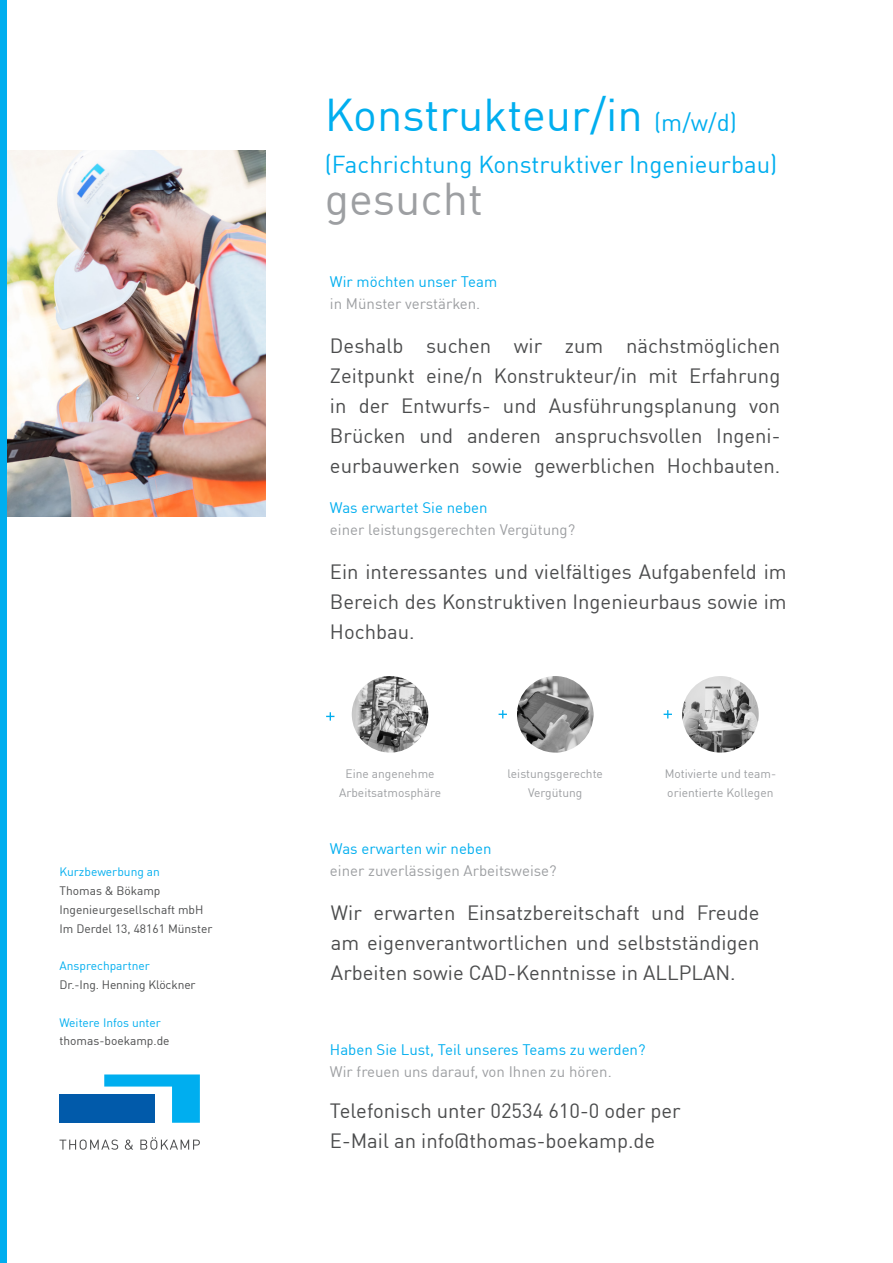
<style>
.page{position:relative;width:893px;height:1263px;background:#fff}
.page>*{position:absolute;margin:0;border:0;box-sizing:border-box;transform-origin:0 0}
.t1{font:45px "DIN Pro";color:#00aeef}
.t2{font:45px "DIN Pro";color:#9d9fa2}
.t3{font:24px "DIN Pro";color:#00aeef}
.t4{font:20.25px/30px "DIN Pro";color:#4b4c4d;text-align:justify}
.t5{font:15px "DIN Pro";color:#9d9fa2}
.t6{font:15px "DIN Pro";color:#00aeef}
.t7{font:12px "DIN Pro";color:#4b4c4d}
.t8{font:12px/18.8px "DIN Pro";color:#9d9fa2;text-align:center}
.t9{font:12px "DIN Pro";color:#00aeef}
.s1{font-size:24px}
</style>
<div class="page">
<img style="left:6px;top:150px;width:260px;height:367px">
<div style="left:60px;top:1094px;width:95px;height:29px;background:#015aaa"></div>
<svg style="left:104px;top:1074px;width:96px;height:49px"></svg>
<svg style="left:60px;top:1139px;width:58px;height:11px"></svg>
<svg style="left:125px;top:1139px;width:8px;height:11px"></svg>
<svg style="left:140px;top:1137px;width:60px;height:13px"></svg>
<img style="left:352px;top:676px;width:76px;height:76px;border-radius:38px">
<svg style="left:326px;top:712px;width:8px;height:9px"></svg>
<svg style="left:664px;top:710px;width:8px;height:8px"></svg>
<svg style="left:499px;top:710px;width:8px;height:8px"></svg>
<img style="left:682px;top:676px;width:77px;height:76px;border-radius:38px">
<img style="left:517px;top:676px;width:76px;height:76px;border-radius:38px">
<div style="left:0;top:0;width:6px;height:1263px;background:#00aeef"></div>
<p class="t9" style="left:60px;top:863px;width:102px">Kurzbewerbung an</p>
<p class="t7" style="left:60px;top:882px;width:103px">Thomas &amp; Bökamp</p>
<p class="t7" style="left:60px;top:900px;width:146px">Ingenieurgesellschaft mbH</p>
<p class="t7" style="left:60px;top:919px;width:154px">Im Derdel 13, 48161 Münster</p>
<p class="t9" style="left:60px;top:957px;width:92px">Ansprechpartner</p>
<p class="t7" style="left:60px;top:975px;width:138px">Dr.-Ing. Henning Klöckner</p>
<p class="t9" style="left:60px;top:1013px;width:103px">Weitere Infos unter</p>
<p class="t7" style="left:60px;top:1032px;width:112px">thomas-boekamp.de</p>
<p class="t1" style="left:325px;top:81px;width:414px">Konstrukteur/in <span class="s1">(m/w/d)</span></p>
<p class="t3" style="left:325px;top:146px;width:454px">(Fachrichtung Konstruktiver Ingenieurbau)</p>
<p class="t2" style="left:325px;top:165px;width:160px">gesucht</p>
<p class="t6" style="left:330px;top:270px;width:169px">Wir möchten unser Team</p>
<p class="t5" style="left:330px;top:292px;width:152px">in Münster verstärken.</p>
<p class="t4" style="left:330px;top:329px;width:452px">Deshalb suchen wir zum nächstmöglichen Zeitpunkt eine/n Konstrukteur/in mit Erfahrung in der Entwurfs- und Ausführungsplanung von Brücken und anderen anspruchsvollen Ingeni&shy;eurbauwerken sowie gewerblichen Hochbauten.</p>
<p class="t6" style="left:330px;top:496px;width:159px">Was erwartet Sie neben</p>
<p class="t5" style="left:330px;top:518px;width:247px">einer leistungsgerechten Vergütung?</p>
<p class="t4" style="left:330px;top:555px;width:458px">Ein interessantes und vielfältiges Aufgabenfeld im Bereich des Konstruktiven Ingenieurbaus sowie im Hochbau.</p>
<p class="t8" style="left:339px;top:763px;width:104px">Eine angenehme<br>Arbeitsatmosphäre</p>
<p class="t8" style="left:665px;top:763px;width:113px;text-align:left">Motivierte und team&shy;orientierte Kollegen</p>
<p class="t8" style="left:507px;top:763px;width:97px">leistungsgerechte<br>Vergütung</p>
<p class="t6" style="left:330px;top:837px;width:163px">Was erwarten wir neben</p>
<p class="t5" style="left:330px;top:859px;width:228px">einer zuverlässigen Arbeitsweise?</p>
<p class="t4" style="left:331px;top:896px;width:430px">Wir erwarten Einsatzbereitschaft und Freude am eigenverantwortlichen und selbstständigen Arbeiten sowie CAD-Kenntnisse in ALLPLAN.</p>
<p class="t6" style="left:330px;top:1038px;width:317px">Haben Sie Lust, Teil unseres Teams zu werden?</p>
<p class="t5" style="left:330px;top:1060px;width:283px">Wir freuen uns darauf, von Ihnen zu hören.</p>
<p class="t4" style="left:330px;top:1094px;width:352px">Telefonisch unter 02534 610-0 oder per</p>
<p class="t4" style="left:330px;top:1124px;width:327px">E-Mail an info@thomas-boekamp.de</p>
</div>
